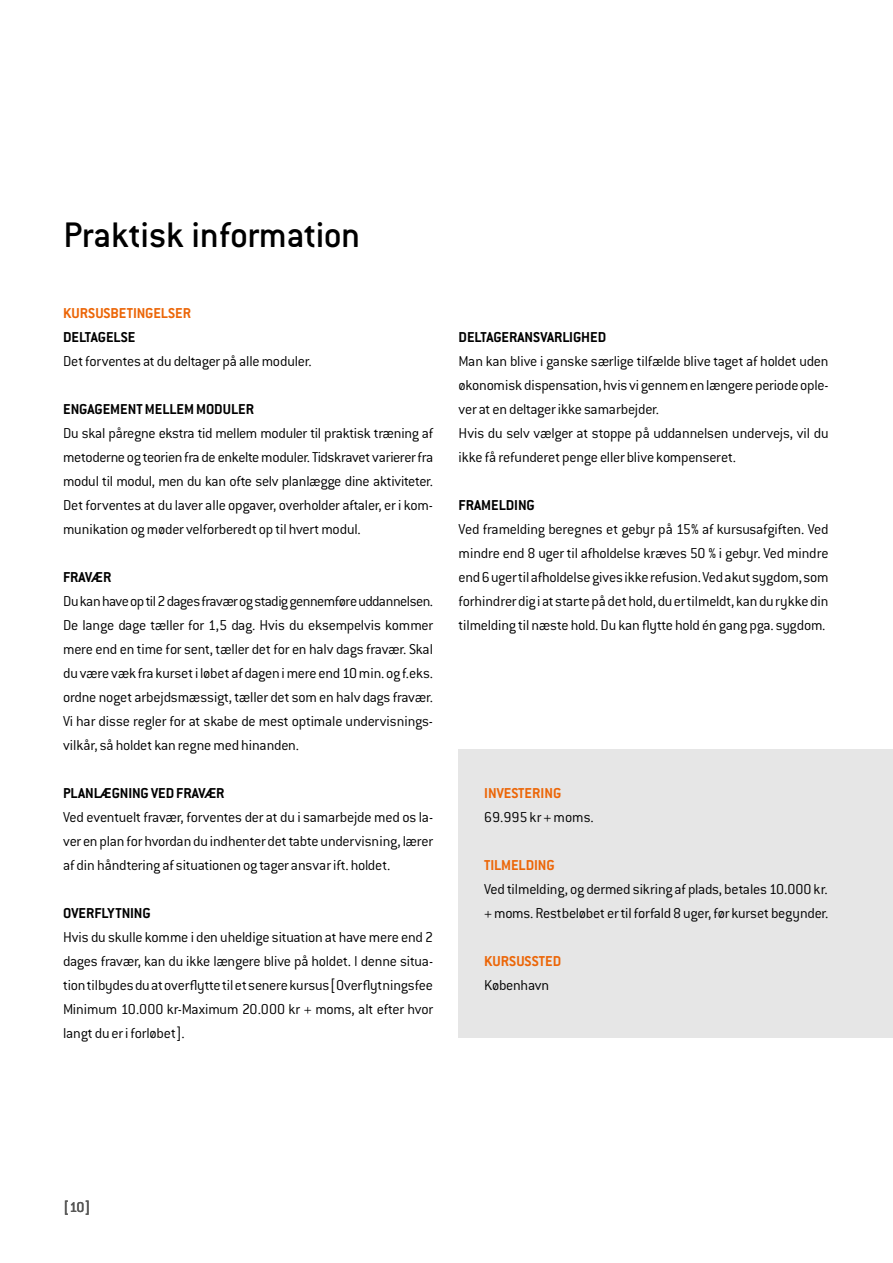
<style>
.page{position:relative;width:893px;height:1263px;background:#fff}
.page>*{position:absolute;margin:0;border:0;box-sizing:border-box;transform-origin:0 0}
.t1{font:500 39px "Conduit ITC";letter-spacing:-.015em;color:#000}
.t2{font:300 15.75px/24px "Conduit ITC";letter-spacing:-.015em;color:#000;text-align:justify}
.t3{font:700 15.75px "Conduit ITC";color:#000}
.t4{font:700 15.75px "Conduit ITC";color:#ec6608}
.t5{font:500 15.75px "Conduit ITC";color:#575756}
</style>
<div class="page">
<div style="left:459px;top:750px;width:434px;height:288px;background:#e6e6e6"></div>
<h1 class="t1" style="left:64px;top:213px;width:298px">Praktisk information</h1>
<p class="t4" style="left:63px;top:304px;width:129px">KURSUSBETINGELSER</p>
<p class="t3" style="left:63px;top:328px;width:74px">DELTAGELSE</p>
<p class="t2" style="left:63px;top:349px;width:250px">Det forventes at du deltager på alle moduler.</p>
<p class="t3" style="left:63px;top:400px;width:192px">ENGAGEMENT MELLEM MODULER</p>
<p class="t2" style="left:63px;top:421px;width:371px">Du skal påregne ekstra tid mellem moduler til praktisk træning af metoderne og teorien fra de enkelte moduler. Tidskravet varierer fra modul til modul, men du kan ofte selv planlægge dine aktiviteter.<br>Det forventes at du laver alle opgaver, overholder aftaler, er i kom&shy;munikation og møder velforberedt op til hvert modul.</p>
<p class="t3" style="left:63px;top:568px;width:50px">FRAVÆR</p>
<p class="t2" style="left:63px;top:589px;width:371px">Du kan have op til 2 dages fravær og stadig gennemføre uddannelsen.<br>De lange dage tæller for 1,5 dag. Hvis du eksempelvis kommer mere end en time for sent, tæller det for en halv dags fravær. Skal du være væk fra kurset i løbet af dagen i mere end 10 min. og f.eks. ordne noget arbejdsmæssigt, tæller det som en halv dags fravær.<br>Vi har disse regler for at skabe de mest optimale undervisnings&shy;vilkår, så holdet kan regne med hinanden.</p>
<p class="t3" style="left:63px;top:784px;width:163px">PLANLÆGNING VED FRAVÆR</p>
<p class="t2" style="left:63px;top:805px;width:371px">Ved eventuelt fravær, forventes der at du i samarbejde med os la&shy;ver en plan for hvordan du indhenter det tabte undervisning, lærer af din håndtering af situationen og tager ansvar ift. holdet.</p>
<p class="t3" style="left:63px;top:904px;width:89px">OVERFLYTNING</p>
<p class="t2" style="left:63px;top:925px;width:371px">Hvis du skulle komme i den uheldige situation at have mere end 2 dages fravær, kan du ikke længere blive på holdet. I denne situa&shy;tion tilbydes du at overflytte til et senere kursus [Overflytningsfee Minimum 10.000 kr-Maximum 20.000 kr + moms, alt efter hvor langt du er i forløbet].</p>
<p class="t3" style="left:459px;top:328px;width:149px">DELTAGERANSVARLIGHED</p>
<p class="t2" style="left:459px;top:349px;width:371px;text-align:left">Man kan blive i ganske særlige tilfælde blive taget af holdet uden økonomisk dispensation, hvis vi gennem en længere periode ople&shy;ver at en deltager ikke samarbejder.<br>Hvis du selv vælger at stoppe på uddannelsen undervejs, vil du ikke få refunderet penge eller blive kompenseret.</p>
<p class="t3" style="left:459px;top:496px;width:78px">FRAMELDING</p>
<p class="t2" style="left:459px;top:517px;width:371px">Ved framelding beregnes et gebyr på 15% af kursusafgiften. Ved mindre end 8 uger til afholdelse kræves 50 % i gebyr. Ved mindre end 6 uger til afholdelse gives ikke refusion. Ved akut sygdom, som forhindrer dig i at starte på det hold, du er tilmeldt, kan du rykke din tilmelding til næste hold. Du kan flytte hold én gang pga. sygdom.</p>
<p class="t4" style="left:484px;top:784px;width:79px">INVESTERING</p>
<p class="t2" style="left:484px;top:805px;width:111px">69.995 kr + moms.</p>
<p class="t4" style="left:484px;top:856px;width:72px">TILMELDING</p>
<p class="t2" style="left:484px;top:877px;width:346px">Ved tilmelding, og dermed sikring af plads, betales 10.000 kr. + moms. Restbeløbet er til forfald 8 uger, før kurset begynder.</p>
<p class="t4" style="left:484px;top:952px;width:79px">KURSUSSTED</p>
<p class="t2" style="left:484px;top:973px;width:66px">København</p>
<p class="t5" style="left:64px;top:1198px;width:28px">[10]</p>
</div>
